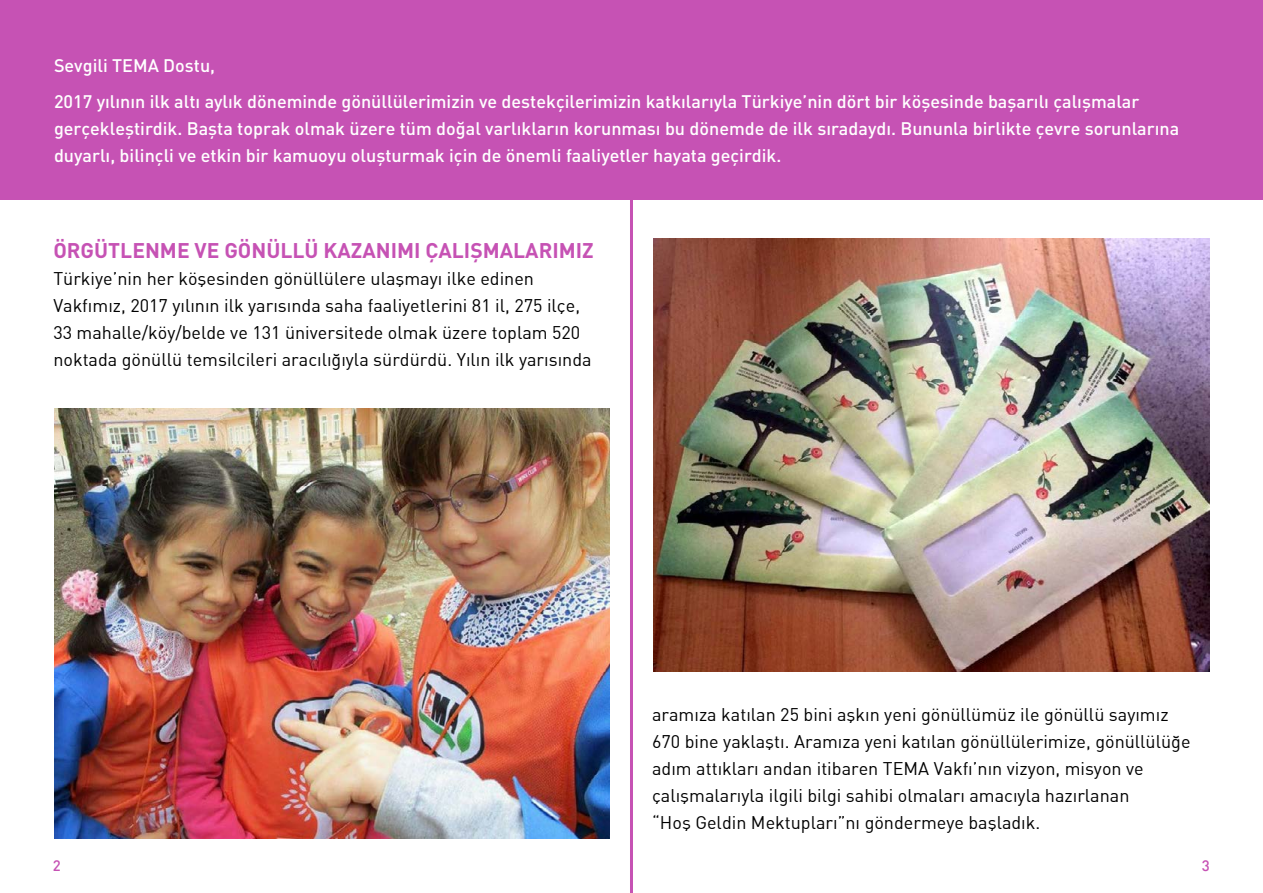
<style>
.page{position:relative;width:1263px;height:893px;background:#fff}
.page>*{position:absolute;margin:0;border:0;box-sizing:border-box;transform-origin:0 0}
.t1{font:21px "DIN Bold";color:#c652b4}
.t2{font:18px/27px "DINT";color:#000}
.t3{font:18px/36px "DIN Medium";color:#fff}
.t4{font:500 15px "DIN Medium T";color:#c652b4}
</style>
<div class="page">
<hr style="left:630px;top:199px;width:3px;height:694px;background:#c652b4">
<div style="left:0;top:0;width:1263px;height:199px;background:#c652b4"></div>
<img style="left:54px;top:408px;width:556px;height:431px">
<img style="left:653px;top:238px;width:556px;height:434px">
<p class="t3" style="left:54px;top:47px;width:1087px">Sevgili TEMA Dostu,<br>2017 yılının ilk altı aylık döneminde gönüllülerimizin ve destekçilerimizin katkılarıyla Türkiye’nin dört bir köşesinde başarılı çalışmalar</p>
<p class="t3" style="left:54px;top:114px;width:1127px;line-height:27px">gerçekleştirdik. Başta toprak olmak üzere tüm doğal varlıkların korunması bu dönemde de ilk sıradaydı. Bununla birlikte çevre sorunlarına duyarlı, bilinçli ve etkin bir kamuoyu oluşturmak için de önemli faaliyetler hayata geçirdik.</p>
<p class="t1" style="left:53px;top:237px;width:542px">ÖRGÜTLENME VE GÖNÜLLÜ KAZANIMI ÇALIŞMALARIMIZ</p>
<p class="t2" style="left:53px;top:265px;width:540px">Türkiye’nin her köşesinden gönüllülere ulaşmayı ilke edinen Vakfımız, 2017 yılının ilk yarısında saha faaliyetlerini 81 il, 275 ilçe, 33 mahalle/köy/belde ve 131 üniversitede olmak üzere toplam 520 noktada gönüllü temsilcileri aracılığıyla sürdürdü. Yılın ilk yarısında</p>
<p class="t2" style="left:652px;top:701px;width:540px">aramıza katılan 25 bini aşkın yeni gönüllümüz ile gönüllü sayımız 670 bine yaklaştı. Aramıza yeni katılan gönüllülerimize, gönüllülüğe adım attıkları andan itibaren TEMA Vakfı’nın vizyon, misyon ve çalışmalarıyla ilgili bilgi sahibi olmaları amacıyla hazırlanan<br>“Hoş Geldin Mektupları”nı göndermeye başladık.</p>
<p class="t4" style="left:53px;top:855px;width:9px">2</p>
<p class="t4" style="left:1202px;top:855px;width:9px">3</p>
</div>
